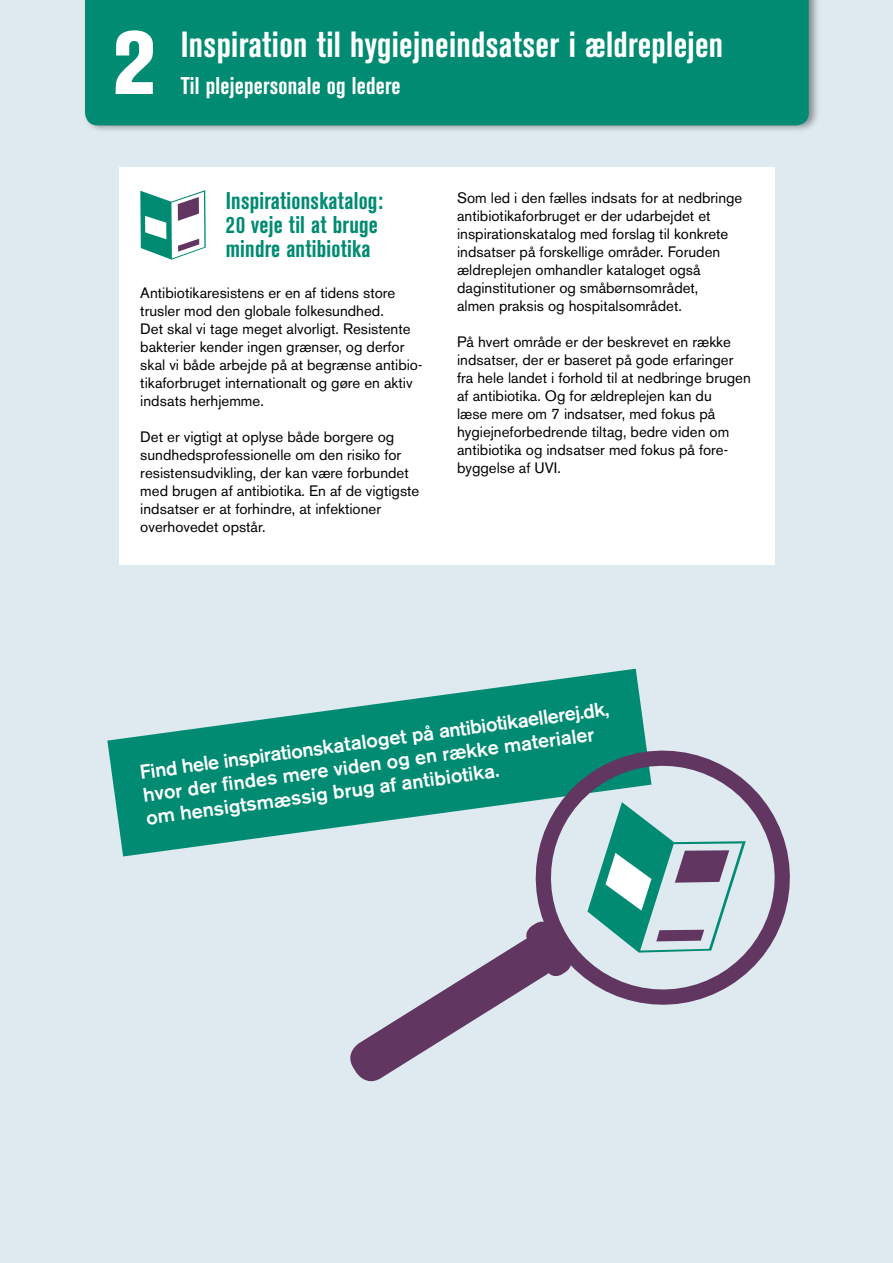
<style>
.page{position:relative;width:893px;height:1263px;background:#dfe9f0}
.page>*{position:absolute;margin:0;border:0;box-sizing:border-box;transform-origin:0 0}
.t1{font:800 condensed 88.5px "Akzidenz Grotesk BE";color:#fff}
.t2{font:700 condensed 36px "Akzidenz Grotesk BE";letter-spacing:.01em;color:#fff;scale:.95 1}
.t3{font:700 condensed 24px/24px "Akzidenz Grotesk BE";letter-spacing:.01em;color:#008b72;scale:.95 1}
.t4{font:700 condensed 24px "Akzidenz Grotesk BE";letter-spacing:.01em;color:#fff;scale:.95 1}
.t5{font:500 19.8px/23px "Akzidenz Grotesk BE";color:#fff}
.t6{font:15px/18px "Akzidenz Grotesk BE";color:#000}
</style>
<div class="page">
<div style="left:82px;top:0;width:738px;height:133px;background:#000;opacity:.4"></div>
<div style="left:85px;top:0;width:724px;height:125px;background:#008b72"></div>
<div style="left:119px;top:167px;width:656px;height:397px;background:#fff"></div>
<svg style="left:107px;top:669px;width:538px;height:187px;fill:#008b72"></svg>
<svg style="left:518px;top:733px;width:272px;height:272px"></svg>
<svg style="left:350px;top:917px;width:226px;height:165px"></svg>
<svg style="left:587px;top:802px;width:159px;height:150px"></svg>
<svg style="left:140px;top:190px;width:66px;height:70px"></svg>
<h1 class="t1" style="left:112px;top:12px;width:46px">2</h1>
<h2 class="t2" style="left:181px;top:24px;width:572px">Inspiration til hygiejneindsatser i ældreplejen</h2>
<h3 class="t4" style="left:181px;top:72px;width:233px">Til plejepersonale og ledere</h3>
<h2 class="t3" style="left:226px;top:189px;width:167px">Inspirationskatalog:<br>20 veje til at bruge mindre antibiotika</h2>
<p class="t6" style="left:140px;top:284px;width:284px">Antibiotikaresistens er en af tidens store trusler mod den globale folkesundhed.<br>Det skal vi tage meget alvorligt. Resistente bakterier kender ingen grænser, og derfor skal vi både arbejde på at begrænse antibio&shy;tikaforbruget internationalt og gøre en aktiv indsats herhjemme.</p>
<p class="t6" style="left:140px;top:428px;width:281px">Det er vigtigt at oplyse både borgere og sundhedsprofessionelle om den risiko for resistensudvikling, der kan være forbundet med brugen af antibiotika. En af de vigtigste indsatser er at forhindre, at infektioner overhovedet opstår.</p>
<p class="t6" style="left:457px;top:188px;width:287px">Som led i den fælles indsats for at nedbringe antibiotikaforbruget er der udarbejdet et inspirationskatalog med forslag til konkrete indsatser på forskellige områder. Foruden ældreplejen omhandler kataloget også daginstitutioner og småbørnsområdet,<br>almen praksis og hospitalsområdet.</p>
<p class="t6" style="left:457px;top:332px;width:295px">På hvert område er der beskrevet en række indsatser, der er baseret på gode erfaringer fra hele landet i forhold til at nedbringe brugen af antibiotika. Og for ældreplejen kan du<br>læse mere om 7 indsatser, med fokus på hygiejneforbedrende tiltag, bedre viden om antibiotika og indsatser med fokus på fore&shy;byggelse af UVI.</p>
<p class="t5" style="left:138px;top:762px;width:475px;rotate:-8deg">Find hele inspirationskataloget på antibiotikaellerej.dk, hvor der fi ndes mere viden og en række materialer om hensigtsmæssig brug af antibiotika.</p>
</div>
